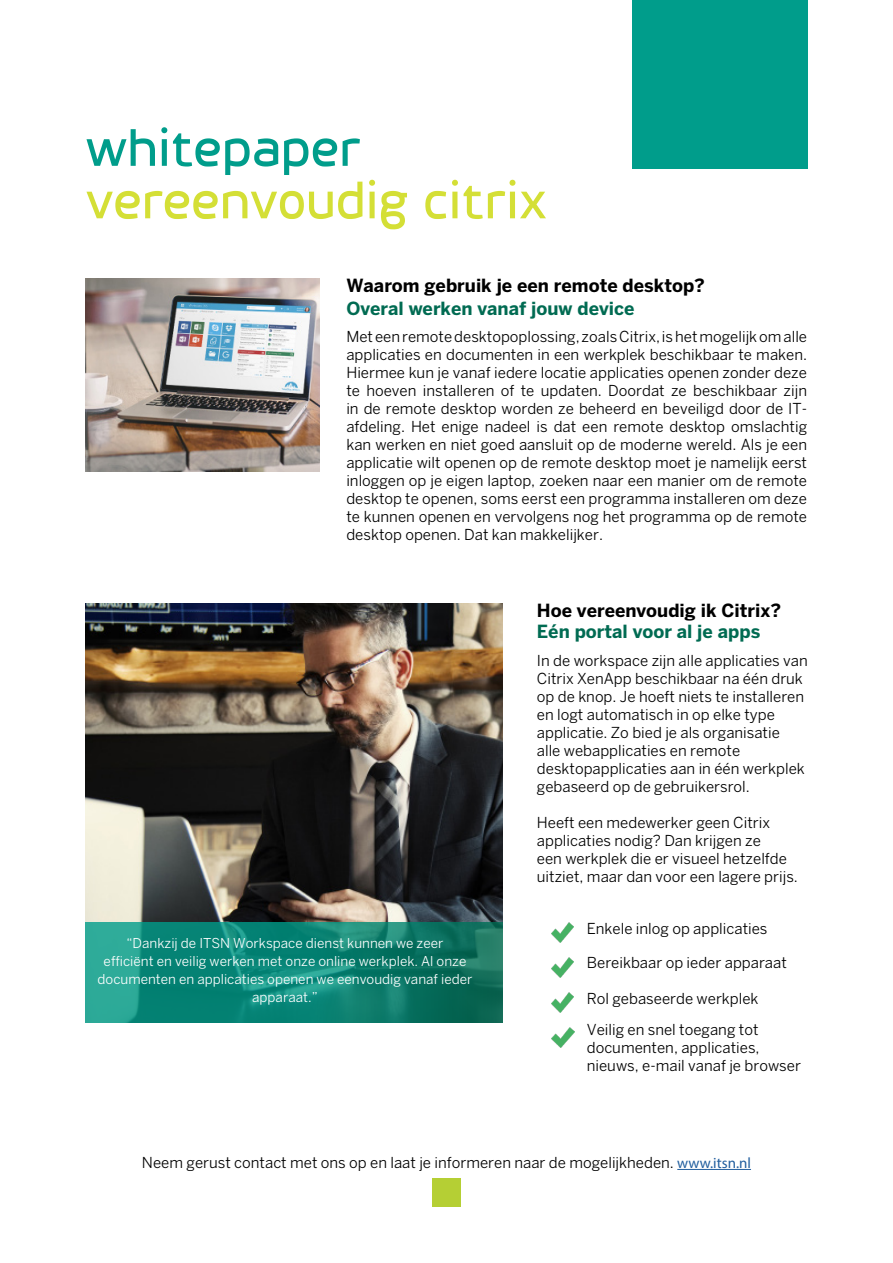
<style>
.page{position:relative;width:893px;height:1263px;background:#fff}
.page>*{position:absolute;margin:0;border:0;box-sizing:border-box;transform-origin:0 0}
.t1{font:51px "henorias";color:#d4df36}
.t2{font:51px "henorias";color:#009d8b}
.t3{font:700 18px "Benton Sans";color:#000}
.t4{font:700 18px "Benton Sans";color:#006b52}
.t5{font:15px/18px "Benton Sans";color:#000}
.t6{font:13.5px/18px "Benton Sans";color:#fff;text-align:center}
.s1{font-family:"Myriad Pro";color:#215e9e}
</style>
<div class="page">
<div style="left:432px;top:1178px;width:29px;height:29px;background:#b5cf34"></div>
<div style="left:632px;top:0;width:176px;height:168px;background:#009d8b"></div>
<img style="left:86px;top:604px;width:416px;height:318px">
<img style="left:85px;top:279px;width:234px;height:193px">
<svg style="left:86px;top:922px;width:416px;height:100px;background:#0f8474"></svg>
<img style="left:552px;top:923px;width:22px;height:20px">
<img style="left:552px;top:957px;width:22px;height:20px">
<img style="left:552px;top:992px;width:22px;height:20px">
<img style="left:552px;top:1027px;width:22px;height:20px">
<hr style="left:677px;top:1169px;width:74px;height:1px;background:#215e9e">
<h1 class="t2" style="left:85px;top:127px;width:277px">whitepaper</h1>
<h1 class="t1" style="left:85px;top:180px;width:463px">vereenvoudig citrix</h1>
<p class="t3" style="left:346px;top:275px;width:360px">Waarom gebruik je een remote desktop?</p>
<p class="t4" style="left:346px;top:297px;width:290px">Overal werken vanaf jouw device</p>
<p class="t5" style="left:346px;top:327px;width:462px;text-align:justify">Met een remote desktopoplossing, zoals Citrix, is het mogelijk om alle applicaties en documenten in een werkplek beschikbaar te maken.<br>Hiermee kun je vanaf iedere locatie applicaties openen zonder deze te hoeven installeren of te updaten. Doordat ze beschikbaar zijn in de remote desktop worden ze beheerd en beveiligd door de IT&shy;afdeling. Het enige nadeel is dat een remote desktop omslachtig kan werken en niet goed aansluit op de moderne wereld. Als je een applicatie wilt openen op de remote desktop moet je namelijk eerst inloggen op je eigen laptop, zoeken naar een manier om de remote desktop te openen, soms eerst een programma installeren om deze te kunnen openen en vervolgens nog het programma op de remote desktop openen. Dat kan makkelijker.</p>
<p class="t3" style="left:537px;top:600px;width:246px">Hoe vereenvoudig ik Citrix?</p>
<p class="t4" style="left:537px;top:620px;width:225px">Eén portal voor al je apps</p>
<p class="t6" style="left:98px;top:934px;width:376px">“Dankzij de ITSN Workspace dienst kunnen we zeer<br>efficiënt en veilig werken met onze online werkplek. Al onze documenten en applicaties openen we eenvoudig vanaf ieder apparaat.”</p>
<p class="t5" style="left:537px;top:651px;width:272px">In de workspace zijn alle applicaties van Citrix XenApp beschikbaar na één druk op de knop. Je hoeft niets te installeren en logt automatisch in op elke type applicatie. Zo bied je als organisatie<br>alle webapplicaties en remote desktopapplicaties aan in één werkplek gebaseerd op de gebruikersrol.</p>
<p class="t5" style="left:537px;top:813px;width:263px">Heeft een medewerker geen Citrix applicaties nodig? Dan krijgen ze<br>een werkplek die er visueel hetzelfde uitziet, maar dan voor een lagere prijs.</p>
<p class="t5" style="left:587px;top:919px;width:182px">Enkele inlog op applicaties</p>
<p class="t5" style="left:587px;top:953px;width:201px">Bereikbaar op ieder apparaat</p>
<p class="t5" style="left:587px;top:982px;width:173px;line-height:31.5px">Rol gebaseerde werkplek<br>Veilig en snel toegang tot</p>
<p class="t5" style="left:587px;top:1039px;width:216px">documenten, applicaties, nieuws, e-mail vanaf je browser</p>
<p class="t5" style="left:142px;top:1153px;width:611px">Neem gerust contact met ons op en laat je informeren naar de mogelijkheden. <span class="s1">www.itsn.nl</span></p>
</div>
